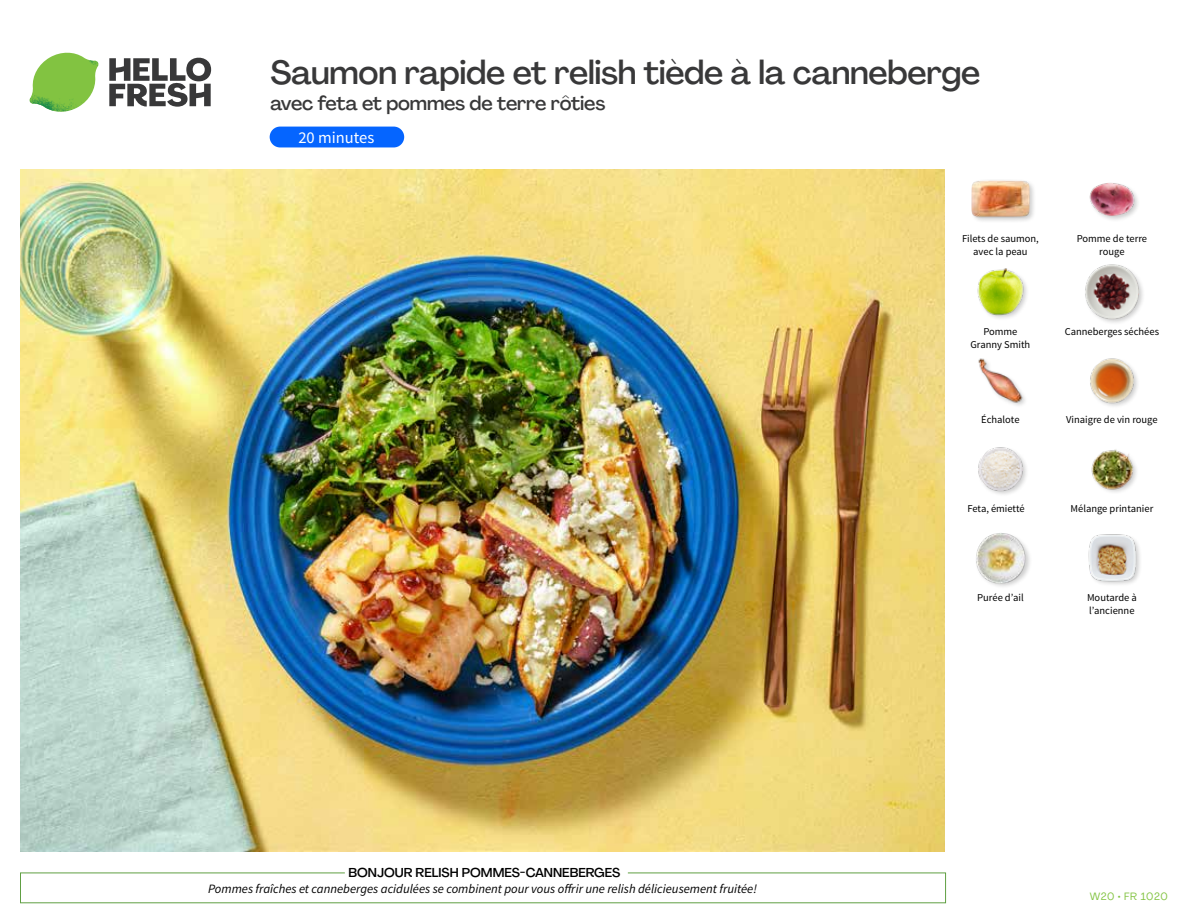
<style>
.page{position:relative;width:1188px;height:918px;background:#fff}
.page>*{position:absolute;margin:0;border:0;box-sizing:border-box;transform-origin:0 0}
.t1{font:500 33px "Agrandir";letter-spacing:-.01em;color:#383839}
.t2{font:500 19.5px "Agrandir";letter-spacing:-.01em;color:#383839}
.t3{font:16.5px "Source Sans Pro";color:#fff}
.t4{font:italic 12.75px "Source Sans Pro";color:#000}
.t5{font:500 12.75px "Agrandir";color:#000}
.t6{font:10.5px/13.5px "Source Sans Pro";color:#000;text-align:center}
.t7{font:10.5px "Agrandir";letter-spacing:.05em;color:#82c341}
</style>
<div class="page">
<div style="left:270px;top:127px;width:134px;height:20px;background:#0565ff;border-radius:10px"></div>
<svg style="left:109px;top:57px;width:102px;height:50px"></svg>
<svg style="left:34px;top:53px;width:62px;height:40px"></svg>
<img style="left:67px;top:53px;width:32px;height:26px">
<img style="left:33px;top:75px;width:59px;height:11px">
<img style="left:29px;top:79px;width:61px;height:33px">
<img style="left:65px;top:86px;width:27px;height:25px">
<div style="left:20px;top:873px;width:926px;height:30px;border:1px solid #609f43"></div>
<div style="left:345px;top:865px;width:283px;height:15px;background:#fff"></div>
<img style="left:21px;top:170px;width:924px;height:682px">
<img style="left:1088px;top:534px;width:52px;height:51px">
<div style="left:975px;top:532px;width:57px;height:57px;background:#000;opacity:.2"></div>
<img style="left:975px;top:533px;width:51px;height:50px">
<img style="left:1091px;top:449px;width:46px;height:43px">
<img style="left:978px;top:447px;width:49px;height:47px">
<img style="left:1090px;top:358px;width:48px;height:48px">
<img style="left:978px;top:358px;width:47px;height:48px">
<div style="left:1084px;top:264px;width:62px;height:61px;background:#000;opacity:.2"></div>
<img style="left:1084px;top:264px;width:57px;height:56px">
<img style="left:977px;top:268px;width:50px;height:51px">
<img style="left:1089px;top:183px;width:49px;height:37px">
<div style="left:971px;top:179px;width:65px;height:45px;background:#000;opacity:.2"></div>
<img style="left:972px;top:179px;width:57px;height:45px">
<h1 class="t1" style="left:271px;top:52px;width:711px">Saumon rapide et relish tiède à la canneberge</h1>
<h2 class="t2" style="left:271px;top:91px;width:336px">avec feta et pommes de terre rôties</h2>
<h3 class="t3" style="left:298px;top:128px;width:77px">20 minutes</h3>
<p class="t5" style="left:349px;top:864px;width:273px">BONJOUR RELISH POMMES-CANNEBERGES</p>
<p class="t4" style="left:208px;top:881px;width:550px">Pommes fraîches et canneberges acidulées se combinent pour vous offrir une relish délicieusement fruitée!</p>
<p class="t6" style="left:962px;top:232px;width:78px">Filets de saumon, avec la peau</p>
<p class="t6" style="left:1077px;top:232px;width:72px">Pomme de terre rouge</p>
<p class="t6" style="left:983px;top:325px;width:36px">Pomme</p>
<p class="t6" style="left:1065px;top:325px;width:96px">Canneberges séchées</p>
<p class="t6" style="left:971px;top:338px;width:61px">Granny Smith</p>
<p class="t6" style="left:981px;top:413px;width:40px">Échalote</p>
<p class="t6" style="left:1066px;top:413px;width:93px">Vinaigre de vin rouge</p>
<p class="t6" style="left:968px;top:502px;width:59px">Feta, émietté</p>
<p class="t6" style="left:1071px;top:502px;width:84px">Mélange printanier</p>
<p class="t6" style="left:977px;top:591px;width:48px">Purée d’ail</p>
<p class="t6" style="left:1087px;top:591px;width:51px;text-align:left">Moutarde à l’ancienne</p>
<p class="t7" style="left:1090px;top:890px;width:80px">W20 • FR 1020</p>
</div>
